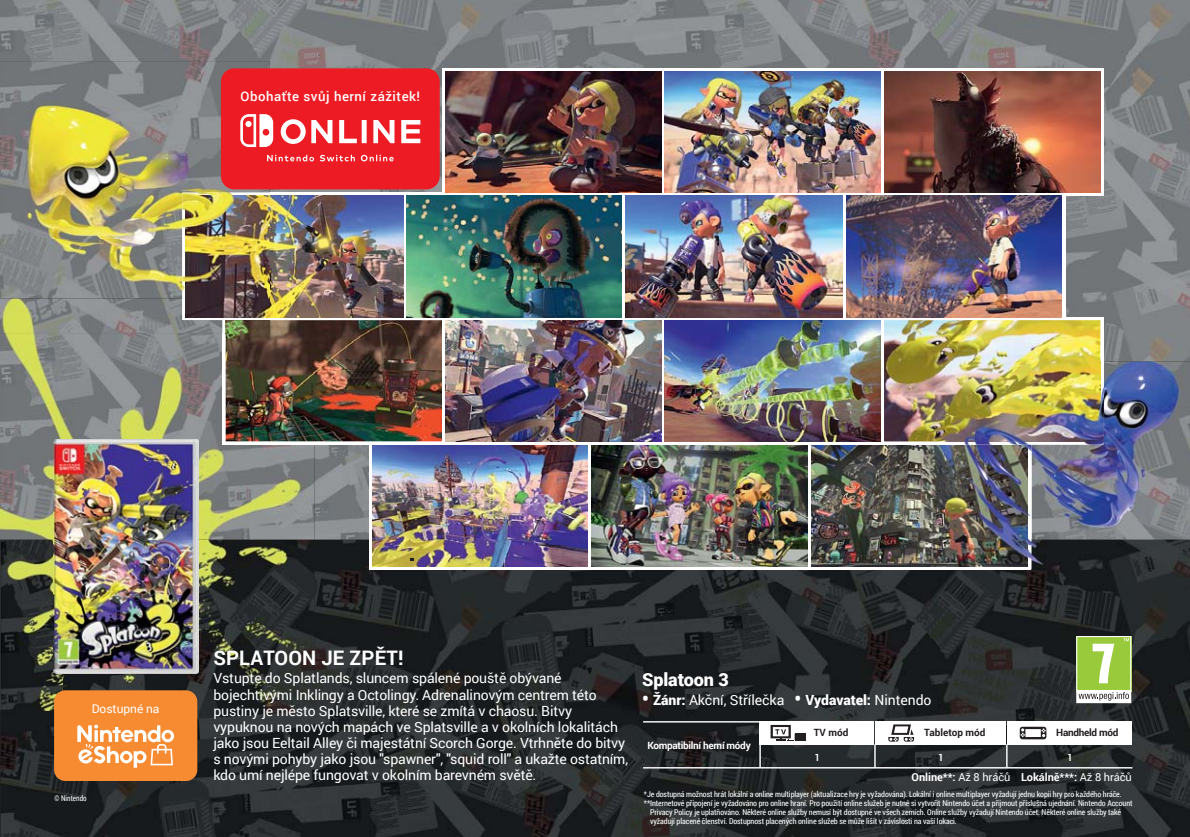
<style>
.page{position:relative;width:1190px;height:837px;background:#fff}
.page>*{position:absolute;margin:0;border:0;box-sizing:border-box;transform-origin:0 0}
.t1{font:700 20px "Roboto";letter-spacing:.005em;color:#fff}
.t2{font:900 18px "Roboto";letter-spacing:-.005em;color:#fff}
.t3{font:14px/16px "Roboto";letter-spacing:-.01em;color:#fff}
.t4{font:500 13.2px "Roboto";letter-spacing:.04em;color:#fff}
.t5{font:12px "Roboto";letter-spacing:-.005em;color:#fff}
.t6{font:700 11px "Roboto";letter-spacing:-.005em;color:#fff}
.t7{font:700 10px "Roboto";letter-spacing:-.03em;color:#fff}
.t8{font:700 10px "Roboto";color:#231f20}
.t9{font:700 10px "Roboto";letter-spacing:-.03em;color:#231f20}
.t10{font:700 10px "Roboto";letter-spacing:-.03em;color:#fff;scale:.9 1}
.t11{font:8px "Roboto Condensed";letter-spacing:-.01em;color:#fff}
.t12{font:8px "Roboto Condensed";letter-spacing:-.01em;color:#fff;scale:.9 1}
.s1{font-weight:900;font-size:18px}
.s2{font-weight:900}
.s3{font-weight:400}
</style>
<div class="page">
<img style="left:1px;top:539px;width:1188px;height:297px">
<img style="left:0;top:0;width:1189px;height:539px">
<img style="left:0;top:539px;width:63px;height:171px">
<img style="left:189px;top:539px;width:125px;height:171px">
<img style="left:63px;top:673px;width:126px;height:17px">
<img style="left:0;top:333px;width:188px;height:146px">
<img style="left:188px;top:333px;width:63px;height:206px">
<img style="left:251px;top:444px;width:63px;height:95px">
<img style="left:0;top:479px;width:53px;height:60px">
<div style="left:442px;top:68px;width:661px;height:128px;background:#fff"></div>
<div style="left:182px;top:192px;width:883px;height:128px;background:linear-gradient(to bottom,#fff,#fff)"></div>
<svg style="left:369px;top:444px;width:576px;height:125px"></svg>
<img style="left:222px;top:317px;width:881px;height:127px">
<img style="left:269px;top:196px;width:134px;height:121px">
<img style="left:625px;top:196px;width:218px;height:121px">
<img style="left:592px;top:445px;width:215px;height:121px">
<img style="left:445px;top:320px;width:216px;height:121px">
<img style="left:884px;top:320px;width:216px;height:121px">
<img style="left:884px;top:71px;width:216px;height:121px">
<img style="left:406px;top:196px;width:216px;height:121px">
<img style="left:372px;top:445px;width:215px;height:121px">
<img style="left:846px;top:196px;width:215px;height:121px">
<img style="left:811px;top:445px;width:134px;height:121px">
<img style="left:226px;top:320px;width:216px;height:121px">
<img style="left:664px;top:320px;width:216px;height:121px">
<img style="left:664px;top:71px;width:216px;height:121px">
<img style="left:445px;top:71px;width:216px;height:121px">
<svg style="left:1076px;top:635px;width:55px;height:67px"></svg>
<img style="left:53px;top:439px;width:145px;height:234px">
<img style="left:1031px;top:361px;width:158px;height:208px">
<img style="left:945px;top:444px;width:86px;height:125px">
<img style="left:945px;top:361px;width:158px;height:83px">
<img style="left:945px;top:361px;width:155px;height:80px">
<img style="left:0;top:61px;width:202px;height:237px">
<img style="left:202px;top:61px;width:67px;height:131px">
<img style="left:0;top:298px;width:222px;height:35px">
<img style="left:182px;top:192px;width:87px;height:128px">
<img style="left:222px;top:317px;width:47px;height:16px">
<img style="left:226px;top:320px;width:43px;height:13px">
<div style="left:54px;top:690px;width:143px;height:90px;background:#f68b32;border-radius:11px"></div>
<svg style="left:77px;top:724px;width:97px;height:43px"></svg>
<div style="left:222px;top:70px;width:216px;height:118px;background:#ed1c24;border-radius:12px"></div>
<div style="left:221px;top:68px;width:218px;height:121px;border:3px solid #ed1c24;border-radius:12px"></div>
<svg style="left:240px;top:114px;width:180px;height:47px"></svg>
<div style="left:875px;top:720px;width:131px;height:24px;background:#fff"></div>
<svg style="left:888px;top:724px;width:26px;height:17px"></svg>
<div style="left:1007px;top:720px;width:125px;height:24px;background:#fff"></div>
<svg style="left:1019px;top:726px;width:27px;height:13px"></svg>
<div style="left:759px;top:720px;width:115px;height:24px;background:#fff"></div>
<svg style="left:770px;top:724px;width:35px;height:17px"></svg>
<hr style="left:643px;top:766px;width:489px;height:2px;background:#fff">
<hr style="left:643px;top:720px;width:128px;height:2px;background:#fff">
<svg style="left:874px;top:744px;width:1px;height:23px"></svg>
<hr style="left:759px;top:721px;width:1px;height:46px;background:#fff">
<svg style="left:1006px;top:744px;width:1px;height:23px"></svg>
<h3 class="t4" style="left:240px;top:87px;width:181px">Obohaťte svůj herní zážitek!</h3>
<h3 class="t5" style="left:92px;top:699px;width:69px">Dostupné na</h3>
<p class="t12" style="left:55px;top:792px;width:37px">© Nintendo</p>
<h1 class="t1" style="left:213px;top:643px;width:191px">SPLATOON JE ZPĚT!</h1>
<p class="t3" style="left:213px;top:669px;width:416px">Vstupte do Splatlands, sluncem spálené pouště obývané bojechtivými Inklingy a Octolingy. Adrenalinovým centrem této pustiny je město Splatsville, které se zmítá v chaosu. Bitvy vypuknou na nových mapách ve Splatsville a v okolních lokalitách jako jsou Eeltail Alley či majestátní Scorch Gorge. Vtrhněte do bitvy s novými pohyby jako jsou "spawner", "squid roll" a ukažte ostatním, kdo umí nejlépe fungovat v okolním barevném světě.</p>
<h2 class="t2" style="left:642px;top:666px;width:88px">Splatoon 3</h2>
<h3 class="t3" style="left:642px;top:691px;width:291px"><span class="s1">•</span> <span class="s2">Žánr:</span> Akční, Střílečka <span class="s1">•</span> <span class="s2">Vydavatel:</span> Nintendo</h3>
<p class="t7" style="left:647px;top:738px;width:105px">Kompatibilní herní módy</p>
<p class="t8" style="left:813px;top:725px;width:36px">TV mód</p>
<p class="t8" style="left:924px;top:725px;width:63px">Tabletop mód</p>
<p class="t9" style="left:1056px;top:725px;width:64px">Handheld mód</p>
<p class="t10" style="left:938px;top:750px;width:7px">1</p>
<p class="t10" style="left:1067px;top:750px;width:7px">1</p>
<p class="t10" style="left:814px;top:750px;width:7px">1</p>
<h3 class="t6" style="left:911px;top:768px;width:222px">Online**: <span class="s3">Až 8 hráčů</span> Lokálně***: <span class="s3">Až 8 hráčů</span></h3>
<p class="t11" style="left:644px;top:788px;width:479px">*Je dostupná možnost hrát lokální a online multiplayer (aktualizace hry je vyžadována). Lokální i online multiplayer vyžadují jednu kopii hry pro každého hráče.</p>
<p class="t11" style="left:644px;top:797px;width:490px">**Internetové připojení je vyžadováno pro online hraní. Pro použití online služeb je nutné si vytvořit Nintendo účet a přijmout příslušná ujednání. Nintendo Account</p>
<p class="t11" style="left:650px;top:806px;width:472px">Privacy Policy je uplatňováno. Některé online služby nemusí být dostupné ve všech zemích. Online služby vyžadují Nintendo účet. Některé online služby také</p>
<p class="t11" style="left:650px;top:815px;width:308px">vyžadují placené členství. Dostupnost placených online služeb se může lišit v závislosti na vaší lokaci.</p>
</div>
